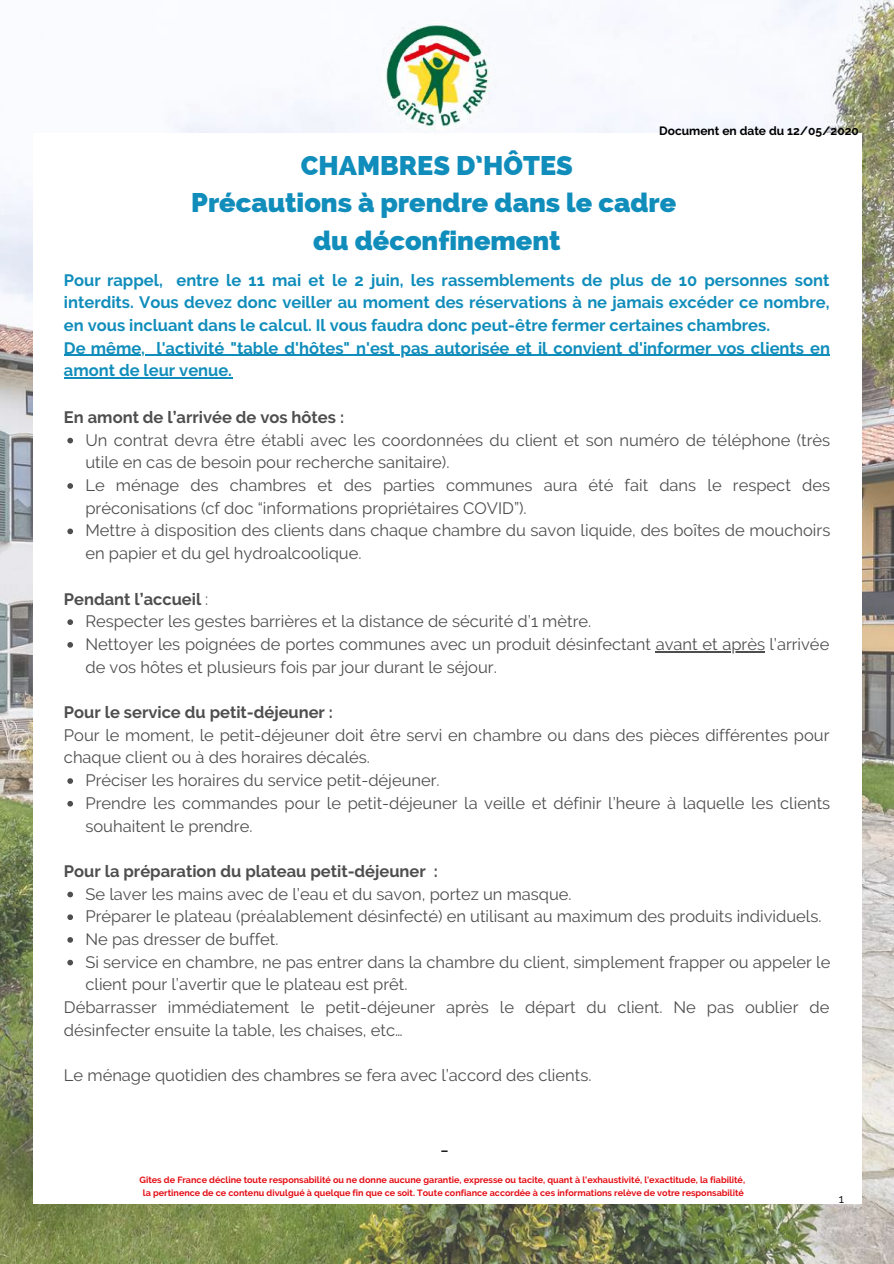
<style>
.page{position:relative;width:894px;height:1264px;background:#fff}
.page>*{position:absolute;margin:0;border:0;box-sizing:border-box;transform-origin:0 0}
.t1{font:800 27px/37.2px "Raleway";color:#108dbb;text-align:center}
.t2{font:21.15px "Raleway";color:#000}
.t3{font:16.5px/22.6px "Raleway";color:#4e4e4e}
.t4{font:700 16.5px/22.6px "Raleway";color:#108dbb}
.t5{font:700 16.5px "Raleway";color:#4e4e4e}
.t6{font:700 12px "Raleway";color:#000}
.t7{font:12px "Raleway";color:#000}
.t8{font:700 9px/12.5px "Raleway";color:#e40d15;text-align:center}
.s1{font-weight:400}
</style>
<div class="page">
<img style="left:0;top:0;width:893px;height:1263px">
<div style="left:33px;top:204px;width:828px;height:937px;background:#fff"></div>
<div style="left:33px;top:133px;width:828px;height:71px;background:#fff"></div>
<div style="left:33px;top:1141px;width:828px;height:62px;background:#fff"></div>
<img style="left:370px;top:10px;width:132px;height:123px">
<svg style="left:67px;top:438px;width:6px;height:5px"></svg>
<svg style="left:67px;top:483px;width:6px;height:6px"></svg>
<svg style="left:67px;top:528px;width:6px;height:6px"></svg>
<svg style="left:67px;top:619px;width:6px;height:6px"></svg>
<svg style="left:67px;top:642px;width:6px;height:5px"></svg>
<hr style="left:655px;top:651px;width:110px;height:1px;background:#4e4e4e">
<svg style="left:67px;top:778px;width:6px;height:5px"></svg>
<svg style="left:67px;top:801px;width:6px;height:5px"></svg>
<svg style="left:67px;top:891px;width:6px;height:6px"></svg>
<svg style="left:67px;top:914px;width:6px;height:6px"></svg>
<svg style="left:67px;top:937px;width:6px;height:5px"></svg>
<svg style="left:67px;top:959px;width:6px;height:6px"></svg>
<hr style="left:64px;top:355px;width:81px;height:1px;background:#108dbb">
<hr style="left:156px;top:355px;width:673px;height:1px;background:#108dbb">
<hr style="left:64px;top:377px;width:168px;height:2px;background:#108dbb">
<p class="t6" style="left:659px;top:124px;width:201px">Document en date du 12/05/2020</p>
<h1 class="t1" style="left:191px;top:147px;width:486px">CHAMBRES D’HÔTES<br>Précautions à prendre dans le cadre du déconfinement</h1>
<p class="t4" style="left:64px;top:268px;width:767px">Pour rappel, entre le 11 mai et le 2 juin, les rassemblements de plus de 10 personnes sont interdits. Vous devez donc veiller au moment des réservations à ne jamais excéder ce nombre, en vous incluant dans le calcul. Il vous faudra donc peut-être fermer certaines chambres.<br>De même, l'activité "table d'hôtes" n'est pas autorisée et il convient d'informer vos clients en amont de leur venue.</p>
<p class="t5" style="left:64px;top:407px;width:281px">En amont de l’arrivée de vos hôtes :</p>
<p class="t3" style="left:85px;top:428px;width:746px">Un contrat devra être établi avec les coordonnées du client et son numéro de téléphone (très utile en cas de besoin pour recherche sanitaire).<br>Le ménage des chambres et des parties communes aura été fait dans le respect des préconisations (cf doc “informations propriétaires COVID”).<br>Mettre à disposition des clients dans chaque chambre du savon liquide, des boîtes de mouchoirs en papier et du gel hydroalcoolique.</p>
<p class="t5" style="left:64px;top:589px;width:146px">Pendant l’accueil <span class="s1">:</span></p>
<p class="t3" style="left:85px;top:610px;width:745px">Respecter les gestes barrières et la distance de sécurité d’1 mètre.<br>Nettoyer les poignées de portes communes avec un produit désinfectant avant et après l’arrivée de vos hôtes et plusieurs fois par jour durant le séjour.</p>
<p class="t5" style="left:64px;top:702px;width:270px">Pour le service du petit-déjeuner :</p>
<p class="t3" style="left:64px;top:723px;width:766px">Pour le moment, le petit-déjeuner doit être servi en chambre ou dans des pièces différentes pour chaque client ou à des horaires décalés.</p>
<p class="t3" style="left:85px;top:769px;width:746px">Préciser les horaires du service petit-déjeuner.<br>Prendre les commandes pour le petit-déjeuner la veille et définir l’heure à laquelle les clients souhaitent le prendre.</p>
<p class="t5" style="left:64px;top:861px;width:375px">Pour la préparation du plateau petit-déjeuner :</p>
<p class="t3" style="left:85px;top:882px;width:746px">Se laver les mains avec de l’eau et du savon, portez un masque.<br>Préparer le plateau (préalablement désinfecté) en utilisant au maximum des produits individuels.<br>Ne pas dresser de buffet.<br>Si service en chambre, ne pas entrer dans la chambre du client, simplement frapper ou appeler le client pour l’avertir que le plateau est prêt.</p>
<p class="t3" style="left:230px;top:918px;width:5px">.</p>
<p class="t3" style="left:64px;top:995px;width:766px">Débarrasser immédiatement le petit-déjeuner après le départ du client. Ne pas oublier de désinfecter ensuite la table, les chaises, etc…</p>
<p class="t3" style="left:64px;top:1064px;width:529px">Le ménage quotidien des chambres se fera avec l’accord des clients.</p>
<p class="t2" style="left:440px;top:1137px;width:10px">-</p>
<p class="t8" style="left:139px;top:1173px;width:607px">Gîtes de France décline toute responsabilité ou ne donne aucune garantie, expresse ou tacite, quant à l'exhaustivité, l'exactitude, la fiabilité, la pertinence de ce contenu divulgué à quelque fin que ce soit. Toute confiance accordée à ces informations relève de votre responsabilité</p>
<p class="t7" style="left:838px;top:1191px;width:7px">1</p>
</div>
